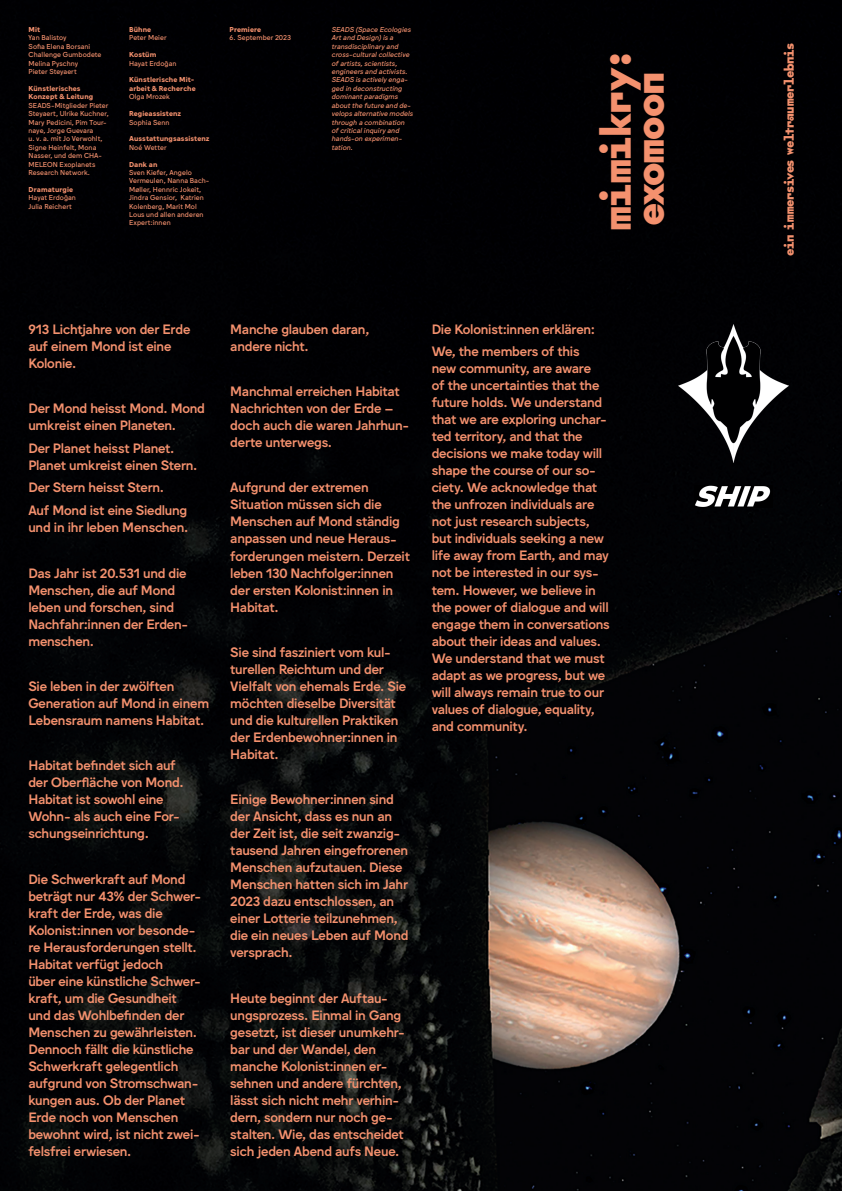
<style>
.page{position:relative;width:842px;height:1191px;background:#fff}
.page>*{position:absolute;margin:0;border:0;box-sizing:border-box;transform-origin:0 0}
.t1{font:900 37.8px "The Future Mono 02";letter-spacing:-.015em;color:#f4916e}
.t2{font:500 13.3px/17px "Jungka";letter-spacing:-.015em;color:#f4916e}
.t3{font:900 12px "The Future Mono 02";letter-spacing:-.03em;color:#f4916e}
.t4{font:7px/8.4px "Jungka";letter-spacing:.01em;color:#f4916e}
.t5{font:italic 7px/8.4px "Jungka";letter-spacing:.005em;color:#f4916e}
.t6{font:700 7px/8.4px "Jungka";letter-spacing:.01em;color:#f4916e}
</style>
<div class="page">
<img style="left:0;top:0;width:842px;height:1191px">
<img style="left:678px;top:325px;width:111px;height:137px">
<img style="left:695px;top:485px;width:77px;height:22px">
<p class="t6" style="left:29px;top:25px;width:13px">Mit</p>
<p class="t4" style="left:29px;top:34px;width:74px">Yan Balistoy<br>Sofia Elena Borsani<br>Challenge Gumbodete<br>Melina Pyschny<br>Pieter Steyaert</p>
<p class="t6" style="left:29px;top:84px;width:66px">Künstlerisches<br>Konzept &amp; Leitung</p>
<p class="t4" style="left:29px;top:101px;width:82px">SEADS-Mitglieder Pieter<br>Steyaert, Ulrike Kuchner,<br>Mary Pedicini, Pim Tour&shy;naye, Jorge Guevara<br>u. v. a. mit Jo Verwohlt,<br>Signe Heinfelt, Mona<br>Nasser, und dem CHA-<br>MELEON Exoplanets<br>Research Network.</p>
<p class="t6" style="left:29px;top:185px;width:46px">Dramaturgie</p>
<p class="t4" style="left:29px;top:193px;width:49px">Hayat Erdoğan<br>Julia Reichert</p>
<p class="t6" style="left:129px;top:25px;width:23px">Bühne</p>
<p class="t4" style="left:129px;top:34px;width:39px">Peter Meier</p>
<p class="t6" style="left:129px;top:51px;width:29px">Kostüm</p>
<p class="t4" style="left:129px;top:59px;width:49px">Hayat Erdoğan</p>
<p class="t6" style="left:129px;top:76px;width:68px">Künstlerische Mit&shy;arbeit &amp; Recherche</p>
<p class="t4" style="left:129px;top:93px;width:42px">Olga Mrozek</p>
<p class="t6" style="left:129px;top:109px;width:54px">Regieassistenz</p>
<p class="t4" style="left:129px;top:118px;width:42px">Sophia Senn</p>
<p class="t6" style="left:129px;top:135px;width:82px">Ausstattungsassistenz</p>
<p class="t4" style="left:129px;top:143px;width:39px">Noé Wetter</p>
<p class="t6" style="left:129px;top:160px;width:30px">Dank an</p>
<p class="t4" style="left:129px;top:168px;width:82px">Sven Kiefer, Angelo<br>Vermeulen, Nanna Bach-<br>Møller, Hennric Jokeit,<br>Jindra Gensior, Katrien<br>Kolenberg, Marit Mol<br>Lous und allen anderen<br>Expert:innen</p>
<p class="t6" style="left:230px;top:25px;width:33px">Premiere</p>
<p class="t4" style="left:230px;top:34px;width:63px">6. September 2023</p>
<p class="t5" style="left:331px;top:25px;width:83px">SEADS (Space Ecologies<br>Art and Design) is a transdisciplinary and cross-cultural collective of artists, scientists, engineers and activists.<br>SEADS is actively enga&shy;ged in deconstructing dominant paradigms about the future and de&shy;velops alternative models through a combination of critical inquiry and hands-on experimen&shy;tation.</p>
<h1 class="t1" style="left:587px;top:229px;width:184px;rotate:-90deg">mimikry:</h1>
<p class="t3" style="left:780px;top:255px;width:215px;rotate:-90deg">ein immersives weltraumerlebnis</p>
<h1 class="t1" style="left:620px;top:226px;width:156px;rotate:-90deg">exomoon</h1>
<p class="t2" style="left:28px;top:322px;width:163px">913 Lichtjahre von der Erde auf einem Mond ist eine<br>Kolonie.</p>
<p class="t2" style="left:28px;top:401px;width:178px">Der Mond heisst Mond. Mond umkreist einen Planeten.</p>
<p class="t2" style="left:28px;top:441px;width:170px">Der Planet heisst Planet.<br>Planet umkreist einen Stern.</p>
<p class="t2" style="left:28px;top:477px;width:161px;line-height:22.7px">Der Stern heisst Stern.<br>Auf Mond ist eine Siedlung</p>
<p class="t2" style="left:28px;top:520px;width:161px">und in ihr leben Menschen.</p>
<p class="t2" style="left:28px;top:565px;width:161px">Das Jahr ist 20.531 und die<br>Menschen, die auf Mond leben und forschen, sind<br>Nachfahr:innen der Erden&shy;menschen.</p>
<p class="t2" style="left:28px;top:679px;width:182px">Sie leben in der zwölften<br>Generation auf Mond in einem<br>Lebensraum namens Habitat.</p>
<p class="t2" style="left:28px;top:758px;width:157px">Habitat befindet sich auf der Oberfläche von Mond.<br>Habitat ist sowohl eine<br>Wohn- als auch eine For&shy;schungseinrichtung.</p>
<p class="t2" style="left:28px;top:871px;width:174px">Die Schwerkraft auf Mond beträgt nur 43% der Schwer&shy;kraft der Erde, was die<br>Kolonist:innen vor besonde&shy;re Herausforderungen stellt.<br>Habitat verfügt jedoch<br>über eine künstliche Schwer&shy;kraft, um die Gesundheit und das Wohlbefinden der<br>Menschen zu gewährleisten.<br>Dennoch fällt die künstliche<br>Schwerkraft gelegentlich aufgrund von Stromschwan&shy;kungen aus. Ob der Planet<br>Erde noch von Menschen bewohnt wird, ist nicht zwei&shy;felsfrei erwiesen.</p>
<p class="t2" style="left:230px;top:322px;width:140px">Manche glauben daran, andere nicht.</p>
<p class="t2" style="left:230px;top:384px;width:180px">Manchmal erreichen Habitat<br>Nachrichten von der Erde – doch auch die waren Jahrhun&shy;derte unterwegs.</p>
<p class="t2" style="left:230px;top:480px;width:181px">Aufgrund der extremen<br>Situation müssen sich die<br>Menschen auf Mond ständig anpassen und neue Heraus&shy;forderungen meistern. Derzeit leben 130 Nachfolger:innen der ersten Kolonist:innen in<br>Habitat.</p>
<p class="t2" style="left:230px;top:645px;width:177px">Sie sind fasziniert vom kul&shy;turellen Reichtum und der<br>Vielfalt von ehemals Erde. Sie möchten dieselbe Diversität und die kulturellen Praktiken der Erdenbewohner:innen in<br>Habitat.</p>
<p class="t2" style="left:230px;top:792px;width:180px">Einige Bewohner:innen sind der Ansicht, dass es nun an der Zeit ist, die seit zwanzig&shy;tausend Jahren eingefrorenen<br>Menschen aufzutauen. Diese<br>Menschen hatten sich im Jahr<br>2023 dazu entschlossen, an einer Lotterie teilzunehmen, die ein neues Leben auf Mond versprach.</p>
<p class="t2" style="left:230px;top:990px;width:176px">Heute beginnt der Auftau&shy;ungsprozess. Einmal in Gang gesetzt, ist dieser unumkehr&shy;bar und der Wandel, den manche Kolonist:innen er&shy;sehnen und andere fürchten, lässt sich nicht mehr verhin&shy;dern, sondern nur noch ge&shy;stalten. Wie, das entscheidet sich jeden Abend aufs Neue.</p>
<p class="t2" style="left:432px;top:319px;width:165px;line-height:22.7px">Die Kolonist:innen erklären:<br>We, the members of this</p>
<p class="t2" style="left:432px;top:361px;width:179px">new community, are aware<br>of the uncertainties that the future holds. We understand that we are exploring unchar&shy;ted territory, and that the decisions we make today will shape the course of our so&shy;ciety. We acknowledge that the unfrozen individuals are not just research subjects, but individuals seeking a new life away from Earth, and may not be interested in our sys&shy;tem. However, we believe in the power of dialogue and will engage them in conversations about their ideas and values.<br>We understand that we must adapt as we progress, but we will always remain true to our values of dialogue, equality, and community.</p>
</div>
